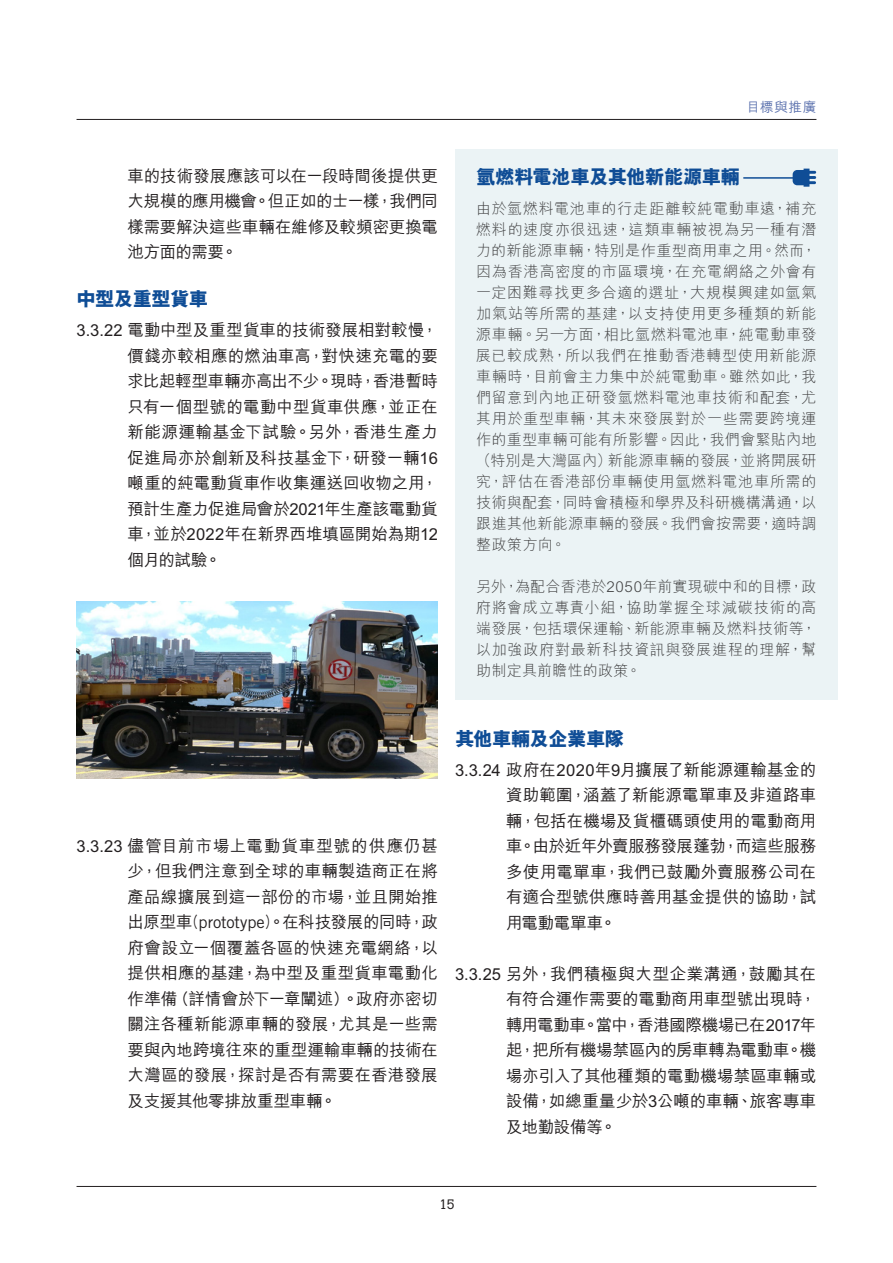
<style>
.page{position:relative;width:893px;height:1263px;background:#fff}
.page>*{position:absolute;margin:0;border:0;box-sizing:border-box;transform-origin:0 0}
.t1{font:800 19.5px "M Hei HK";letter-spacing:-.035em;color:#0f4d96}
.t2{font:500 16.5px/25.5px "M Hei HK";letter-spacing:-.005em;color:#231f20;text-align:justify}
.t3{font:300 15px/21px "M Hei HK";letter-spacing:.03em;color:#3e3e3f;text-align:justify}
.t4{font:500 13.5px "M Hei HK";letter-spacing:.055em;color:#5c72ae}
.t5{font:300 13.5px "Calvert MT Std";color:#231f20}
.s1{font-family:"Trade Gothic";font-weight:400}
</style>
<div class="page">
<hr style="left:77px;top:1186px;width:739px;height:1px;background:#231f20">
<hr style="left:77px;top:119px;width:739px;height:1px;background:#231f20">
<div style="left:455px;top:149px;width:383px;height:550px;background:#ebf3f5"></div>
<svg style="left:793px;top:169px;width:23px;height:18px"></svg>
<hr style="left:743px;top:177px;width:51px;height:2px;background:#0f4d96">
<img style="left:77px;top:602px;width:361px;height:176px">
<p class="t4" style="left:747px;top:97px;width:71px">目標與推廣</p>
<p class="t2" style="left:128px;top:162px;width:312px">車的技術發展應該可以在一段時間後提供更大規模的應用機會。但正如的士一樣，我們同樣需要解決這些車輛在維修及較頻密更換電池方面的需要。</p>
<p class="t1" style="left:77px;top:286px;width:133px">中型及重型貨車</p>
<p class="t2" style="left:128px;top:316px;width:312px;text-indent:-51px">3.3.22 電動中型及重型貨車的技術發展相對較慢，價錢亦較相應的燃油車高，對快速充電的要求比起輕型車輛亦高出不少。現時，香港暫時只有一個型號的電動中型貨車供應，並正在新能源運輸基金下試驗。另外，香港生產力促進局亦於創新及科技基金下，研發一輛16噸重的純電動貨車作收集運送回收物之用，預計生產力促進局會於2021年生產該電動貨車，並於2022年在新界西堆填區開始為期12個月的試驗。</p>
<p class="t1" style="left:476px;top:164px;width:266px">氫燃料電池車及其他新能源車輛</p>
<p class="t3" style="left:476px;top:197px;width:342px">由於氫燃料電池車的行走距離較純電動車遠，補充燃料的速度亦很迅速，這類車輛被視為另一種有潛力的新能源車輛，特別是作重型商用車之用。然而，因為香港高密度的市區環境，在充電網絡之外會有一定困難尋找更多合適的選址，大規模興建如氫氣加氣站等所需的基建，以支持使用更多種類的新能源車輛。另一方面，相比氫燃料電池車，純電動車發展已較成熟，所以我們在推動香港轉型使用新能源車輛時，目前會主力集中於純電動車。雖然如此，我們留意到內地正研發氫燃料電池車技術和配套，尤其用於重型車輛，其未來發展對於一些需要跨境運作的重型車輛可能有所影響。因此，我們會緊貼內地（特別是大灣區內）新能源車輛的發展，並將開展研究，評估在香港部份車輛使用氫燃料電池車所需的技術與配套，同時會積極和學界及科研機構溝通，以跟進其他新能源車輛的發展。我們會按需要，適時調整政策方向。</p>
<p class="t3" style="left:476px;top:575px;width:342px">另外，為配合香港於2050年前實現碳中和的目標，政府將會成立專責小組，協助掌握全球減碳技術的高端發展，包括環保運輸、新能源車輛及燃料技術等，以加強政府對最新科技資訊與發展進程的理解，幫助制定具前瞻性的政策。</p>
<p class="t2" style="left:128px;top:831px;width:312px;text-indent:-51px">3.3.23 儘管目前市場上電動貨車型號的供應仍甚少，但我們注意到全球的車輛製造商正在將產品線擴展到這一部份的市場，並且開始推出原型車(<span class="s1">prototype</span>)。在科技發展的同時，政府會設立一個覆蓋各區的快速充電網絡，以提供相應的基建，為中型及重型貨車電動化作準備（詳情會於下一章闡述）。政府亦密切關注各種新能源車輛的發展，尤其是一些需要與內地跨境往來的重型運輸車輛的技術在大灣區的發展，探討是否有需要在香港發展及支援其他零排放重型車輛。</p>
<p class="t1" style="left:455px;top:726px;width:171px">其他車輛及企業車隊</p>
<p class="t2" style="left:506px;top:756px;width:312px;text-indent:-51px">3.3.24 政府在2020年9月擴展了新能源運輸基金的資助範圍，涵蓋了新能源電單車及非道路車輛，包括在機場及貨櫃碼頭使用的電動商用車。由於近年外賣服務發展蓬勃，而這些服務多使用電單車，我們已鼓勵外賣服務公司在有適合型號供應時善用基金提供的協助，試用電動電單車。</p>
<p class="t2" style="left:506px;top:960px;width:312px;text-indent:-51px">3.3.25 另外，我們積極與大型企業溝通，鼓勵其在有符合運作需要的電動商用車型號出現時，轉用電動車。當中，香港國際機場已在2017年起，把所有機場禁區內的房車轉為電動車。機場亦引入了其他種類的電動機場禁區車輛或設備，如總重量少於3公噸的車輛、旅客專車及地勤設備等。</p>
<p class="t5" style="left:440px;top:1197px;width:16px">15</p>
</div>
